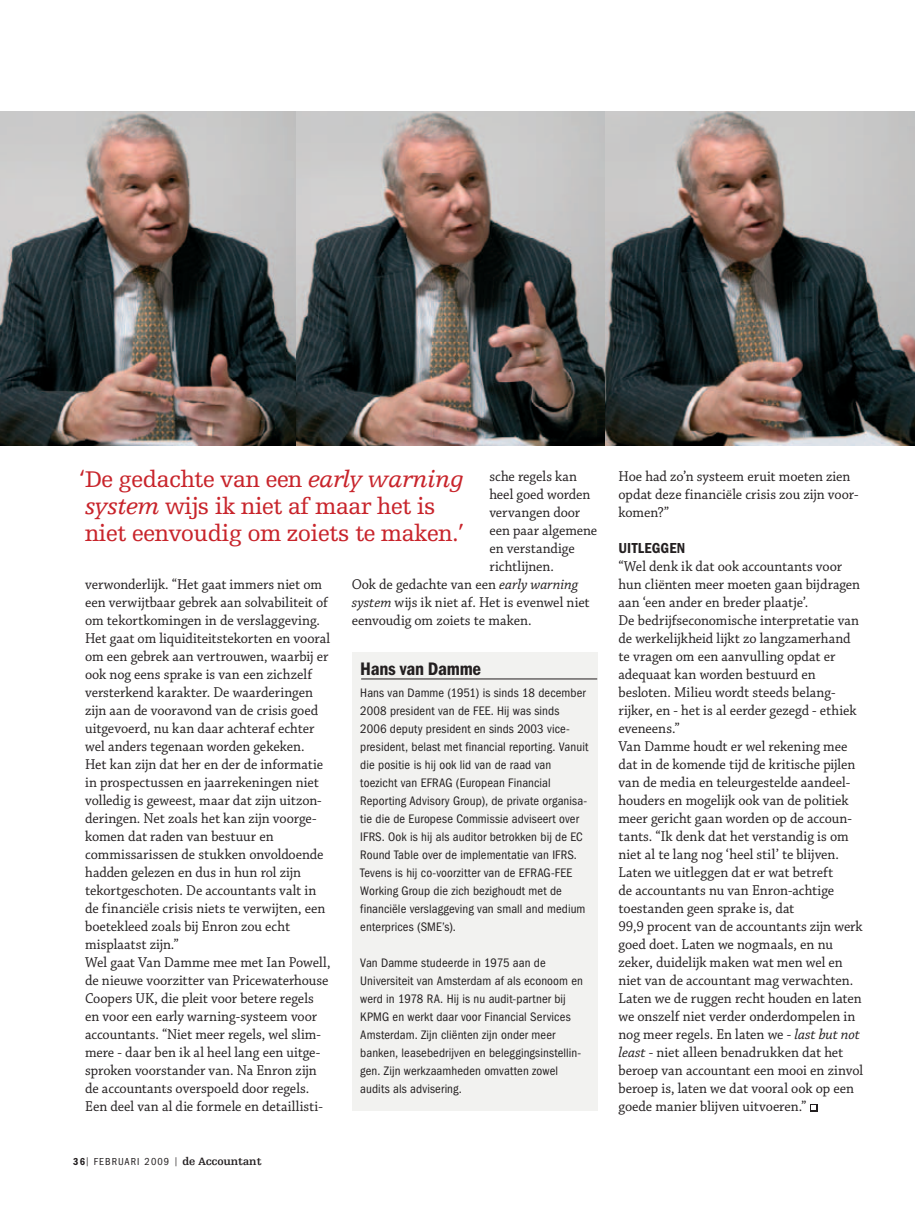
<style>
.page{position:relative;width:915px;height:1212px;background:#fff}
.page>*{position:absolute;margin:0;border:0;box-sizing:border-box;transform-origin:0 0}
.t1{font:24px/27px "Egyptienne FLT Std";letter-spacing:-.03em;color:#c8242b}
.t2{font:18.75px "ITC Franklin Gothic Std Dm Cd";letter-spacing:-.01em;color:#231f20}
.t3{font:15px/18px "Chaparral Pro";color:#231f20;scale:.95 1}
.t4{font:15px "ITC Franklin Gothic Std Dm Cd";letter-spacing:.01em;color:#231f20}
.t5{font:condensed 12.75px/18px "ITC Franklin Gothic Std";letter-spacing:.005em;color:#231f20}
.t6{font:condensed 10.5px "ITC Franklin Gothic Std";letter-spacing:.1em;color:#231f20}
.s1{font-style:italic}
.s2{font-family:"ITC Franklin Gothic Std Dm Cd";font-stretch:normal}
.s3{font-size:9px}
.s4{font-family:"Egyptienne FLT Std";font-weight:700;font-stretch:normal;font-size:11.25px}
</style>
<div class="page">
<div style="left:809px;top:1104px;width:7px;height:7px;background:#231f20"></div>
<svg style="left:811px;top:1105px;width:4px;height:5px"></svg>
<img style="left:0;top:111px;width:914px;height:334px">
<div style="left:351px;top:653px;width:246px;height:458px;background:#f2f2f0"></div>
<hr style="left:361px;top:679px;width:236px;height:1px;background:#231f20">
<h1 class="t1" style="left:79px;top:468px;width:387px">‘ De gedachte van een <span class="s1">early warning system</span> wijs ik niet af maar het is niet eenvoudig om zoiets te maken.’</h1>
<p class="t3" style="left:489px;top:469px;width:94px">sche regels kan</p>
<p class="t3" style="left:489px;top:487px;width:108px">heel goed worden</p>
<p class="t3" style="left:489px;top:505px;width:97px">vervangen door</p>
<p class="t3" style="left:489px;top:523px;width:115px">een paar algemene</p>
<p class="t3" style="left:489px;top:541px;width:91px">en verstandige</p>
<p class="t3" style="left:489px;top:559px;width:69px">richtlijnen.</p>
<p class="t3" style="left:351px;top:577px;width:239px">Ook de gedachte van een <span class="s1">early warning</span></p>
<p class="t3" style="left:351px;top:595px;width:252px"><span class="s1">system</span> wijs ik niet af. Het is evenwel niet</p>
<p class="t3" style="left:351px;top:613px;width:191px">eenvoudig om zoiets te maken.</p>
<p class="t3" style="left:85px;top:577px;width:260px">verwonderlijk. “Het gaat immers niet om een verwijtbaar gebrek aan solvabiliteit of om tekortkomingen in de verslaggeving.<br>Het gaat om liquiditeitstekorten en vooral om een gebrek aan vertrouwen, waarbij er ook nog eens sprake is van een zichzelf versterkend karakter. De waarderingen zijn aan de vooravond van de crisis goed uitgevoerd, nu kan daar achteraf echter wel anders tegenaan worden gekeken.<br>Het kan zijn dat her en der de informatie in prospectussen en jaarrekeningen niet volledig is geweest, maar dat zijn uitzon&shy;deringen. Net zoals het kan zijn voorge&shy;komen dat raden van bestuur en commissarissen de stukken onvoldoende hadden gelezen en dus in hun rol zijn tekortgeschoten. De accountants valt in de financiële crisis niets te verwijten, een boetekleed zoals bij Enron zou echt misplaatst zijn.”<br>Wel gaat Van Damme mee met Ian Powell, de nieuwe voorzitter van Pricewaterhouse Coopers UK, die pleit voor betere regels en voor een early warning-systeem voor accountants. “Niet meer regels, wel slim&shy;mere - daar ben ik al heel lang een uitge&shy;sproken voorstander van. Na Enron zijn de accountants overspoeld door regels.<br>Een deel van al die formele en detaillisti-</p>
<p class="t2" style="left:360px;top:661px;width:122px">Hans van Damme</p>
<p class="t5" style="left:360px;top:685px;width:229px">Hans van Damme (1951) is sinds 18 december 2008 president van de FEE. Hij was sinds 2006 deputy president en sinds 2003 vice&shy;president, belast met financial reporting. Vanuit die positie is hij ook lid van de raad van toezicht van EFRAG (European Financial Reporting Advisory Group), de private organisa&shy;tie die de Europese Commissie adviseert over IFRS. Ook is hij als auditor betrokken bij de EC Round Table over de implementatie van IFRS.<br>Tevens is hij co-voorzitter van de EFRAG-FEE Working Group die zich bezighoudt met de financiële verslaggeving van small and medium enterprices (SME’s).</p>
<p class="t5" style="left:360px;top:955px;width:224px">Van Damme studeerde in 1975 aan de Universiteit van Amsterdam af als econoom en werd in 1978 RA. Hij is nu audit-partner bij KPMG en werkt daar voor Financial Services Amsterdam. Zijn cliënten zijn onder meer banken, leasebedrijven en beleggingsinstellin&shy;gen. Zijn werkzaamheden omvatten zowel audits als advisering.</p>
<p class="t6" style="left:73px;top:1158px;width:190px"><span class="s2">36</span><span class="s3">|</span> FEBRUARI 2009 <span class="s3">|</span> <span class="s4">de Accountant</span></p>
<p class="t3" style="left:618px;top:469px;width:254px">Hoe had zo’n systeem eruit moeten zien opdat deze financiële crisis zou zijn voor&shy;komen?”</p>
<p class="t4" style="left:618px;top:542px;width:68px">UITLEGGEN</p>
<p class="t3" style="left:618px;top:559px;width:259px">“Wel denk ik dat ook accountants voor hun cliënten meer moeten gaan bijdragen aan ‘een ander en breder plaatje’.<br>De bedrijfseconomische interpretatie van de werkelijkheid lijkt zo langzamerhand te vragen om een aanvulling opdat er adequaat kan worden bestuurd en besloten. Milieu wordt steeds belang&shy;rijker, en - het is al eerder gezegd - ethiek eveneens.”<br>Van Damme houdt er wel rekening mee dat in de komende tijd de kritische pijlen van de media en teleurgestelde aandeel&shy;houders en mogelijk ook van de politiek meer gericht gaan worden op de accoun&shy;tants. “Ik denk dat het verstandig is om niet al te lang nog ‘heel stil’ te blijven.<br>Laten we uitleggen dat er wat betreft<br>de accountants nu van Enron-achtige toestanden geen sprake is, dat<br>99,9 procent van de accountants zijn werk goed doet. Laten we nogmaals, en nu zeker, duidelijk maken wat men wel en niet van de accountant mag verwachten.<br>Laten we de ruggen recht houden en laten we onszelf niet verder onderdompelen in nog meer regels. En laten we - <span class="s1">last but not least</span> - niet alleen benadrukken dat het beroep van accountant een mooi en zinvol beroep is, laten we dat vooral ook op een goede manier blijven uitvoeren.”</p>
</div>
